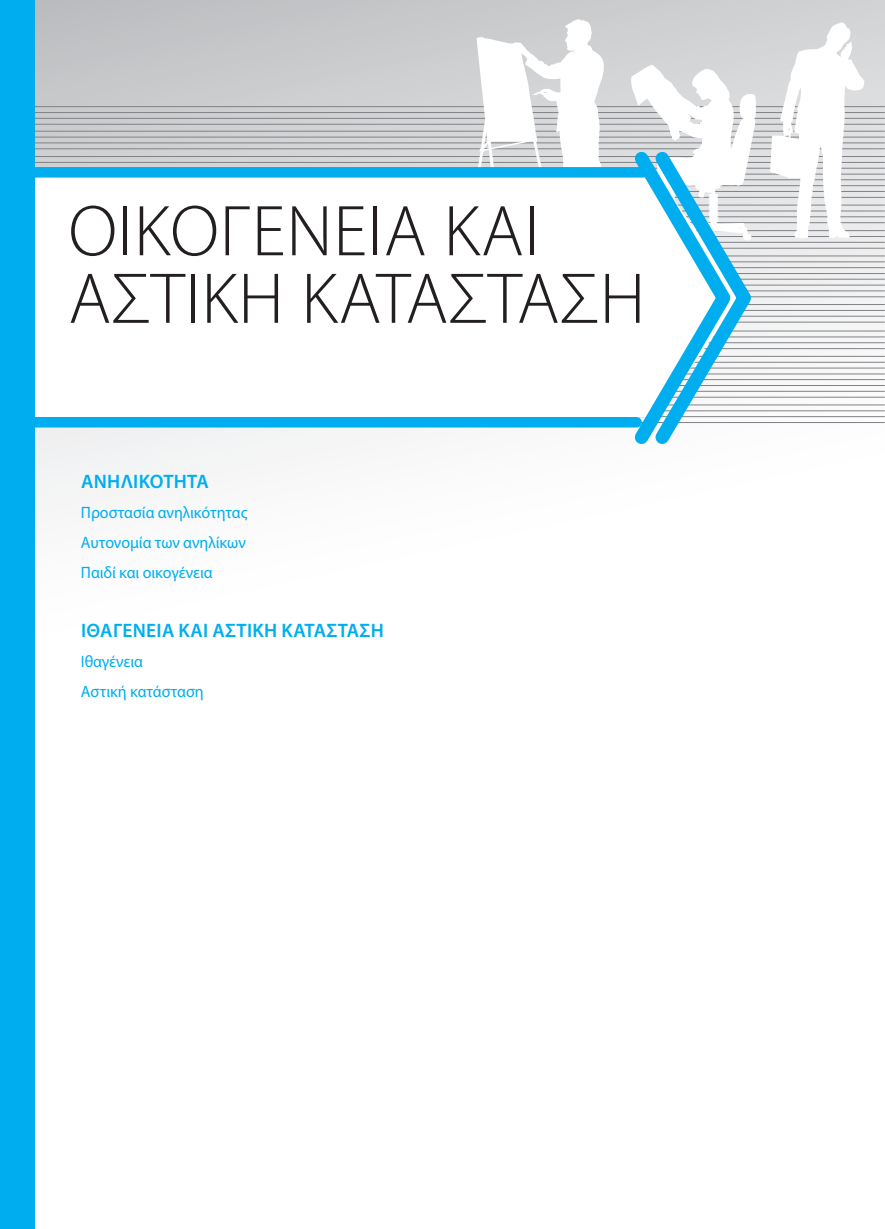
<style>
.page{position:relative;width:885px;height:1229px;background:#fff}
.page>*{position:absolute;margin:0;border:0;box-sizing:border-box;transform-origin:0 0}
.t1{font:300 72.45px/67.5px "Myriad Pro";letter-spacing:.01em;color:#231f20}
.t2{font:600 19.5px "Myriad Pro";letter-spacing:.015em;color:#00aeef}
.t3{font:16.5px "Myriad Pro";letter-spacing:-.005em;color:#00aeef}
</style>
<div class="page">
<svg style="left:35px;top:0;width:850px;height:501px"></svg>
<hr style="left:0;top:422px;width:885px;height:1px;background:#808285">
<hr style="left:0;top:322px;width:885px;height:1px;background:#808285">
<hr style="left:0;top:222px;width:885px;height:1px;background:#808285">
<hr style="left:0;top:373px;width:885px;height:1px;background:#808285">
<hr style="left:0;top:273px;width:885px;height:1px;background:#808285">
<hr style="left:0;top:174px;width:885px;height:1px;background:#808285">
<hr style="left:0;top:397px;width:885px;height:1px;background:#808285">
<hr style="left:0;top:296px;width:885px;height:1px;background:#808285">
<hr style="left:0;top:197px;width:885px;height:1px;background:#808285">
<hr style="left:0;top:124px;width:885px;height:1px;background:#808285">
<hr style="left:0;top:348px;width:885px;height:1px;background:#808285">
<hr style="left:0;top:248px;width:885px;height:1px;background:#808285">
<hr style="left:0;top:148px;width:885px;height:1px;background:#808285">
<hr style="left:0;top:410px;width:885px;height:1px;background:#808285">
<hr style="left:0;top:310px;width:885px;height:1px;background:#808285">
<hr style="left:0;top:210px;width:885px;height:1px;background:#808285">
<hr style="left:0;top:362px;width:885px;height:1px;background:#808285">
<hr style="left:0;top:261px;width:885px;height:1px;background:#808285">
<hr style="left:0;top:162px;width:885px;height:1px;background:#808285">
<hr style="left:0;top:385px;width:885px;height:1px;background:#808285">
<hr style="left:0;top:285px;width:885px;height:1px;background:#808285">
<hr style="left:0;top:185px;width:885px;height:1px;background:#808285">
<hr style="left:0;top:112px;width:885px;height:1px;background:#808285">
<hr style="left:0;top:336px;width:885px;height:1px;background:#808285">
<hr style="left:0;top:236px;width:885px;height:1px;background:#808285">
<hr style="left:0;top:137px;width:885px;height:1px;background:#808285">
<hr style="left:0;top:416px;width:885px;height:1px;background:#808285">
<hr style="left:0;top:316px;width:885px;height:1px;background:#808285">
<hr style="left:0;top:216px;width:885px;height:1px;background:#808285">
<hr style="left:0;top:367px;width:885px;height:1px;background:#808285">
<hr style="left:0;top:267px;width:885px;height:1px;background:#808285">
<hr style="left:0;top:168px;width:885px;height:1px;background:#808285">
<hr style="left:0;top:391px;width:885px;height:1px;background:#808285">
<hr style="left:0;top:290px;width:885px;height:1px;background:#808285">
<hr style="left:0;top:191px;width:885px;height:1px;background:#808285">
<hr style="left:0;top:118px;width:885px;height:1px;background:#808285">
<hr style="left:0;top:342px;width:885px;height:1px;background:#808285">
<hr style="left:0;top:242px;width:885px;height:1px;background:#808285">
<hr style="left:0;top:142px;width:885px;height:1px;background:#808285">
<hr style="left:0;top:404px;width:885px;height:1px;background:#808285">
<hr style="left:0;top:304px;width:885px;height:1px;background:#808285">
<hr style="left:0;top:205px;width:885px;height:1px;background:#808285">
<hr style="left:0;top:356px;width:885px;height:1px;background:#808285">
<hr style="left:0;top:255px;width:885px;height:1px;background:#808285">
<hr style="left:0;top:156px;width:885px;height:1px;background:#808285">
<hr style="left:0;top:379px;width:885px;height:1px;background:#808285">
<hr style="left:0;top:279px;width:885px;height:1px;background:#808285">
<hr style="left:0;top:179px;width:885px;height:1px;background:#808285">
<hr style="left:0;top:106px;width:885px;height:1px;background:#808285">
<hr style="left:0;top:330px;width:885px;height:1px;background:#808285">
<hr style="left:0;top:230px;width:885px;height:1px;background:#808285">
<hr style="left:0;top:131px;width:885px;height:1px;background:#808285">
<svg style="left:770px;top:22px;width:94px;height:216px"></svg>
<svg style="left:35px;top:177px;width:433px;height:240px"></svg>
<div style="left:0;top:167px;width:643px;height:10px;background:#00aeef"></div>
<div style="left:0;top:417px;width:636px;height:10px;background:#00aeef"></div>
<div style="left:0;top:0;width:35px;height:1228px;background:#00aeef"></div>
<svg style="left:468px;top:19px;width:292px;height:436px"></svg>
<p class="t1" style="left:68px;top:198px;width:578px">ΟΙΚΟΓΕΝΕΙΑ ΚΑΙ<br>ΑΣΤΙΚΗ ΚΑΤΑΣΤΑΣΗ</p>
<p class="t2" style="left:81px;top:469px;width:129px">ΑΝΗΛΙΚΟΤΗΤΑ</p>
<p class="t3" style="left:81px;top:502px;width:168px">Προστασία ανηλικότητας</p>
<p class="t3" style="left:81px;top:532px;width:166px">Αυτονομία των ανηλίκων</p>
<p class="t3" style="left:81px;top:562px;width:133px">Παιδί και οικογένεια</p>
<p class="t2" style="left:81px;top:617px;width:304px">ΙΘΑΓΕΝΕΙΑ ΚΑΙ ΑΣΤΙΚΗ ΚΑΤΑΣΤΑΣΗ</p>
<p class="t3" style="left:81px;top:650px;width:64px">Ιθαγένεια</p>
<p class="t3" style="left:81px;top:680px;width:124px">Αστική κατάσταση</p>
</div>
